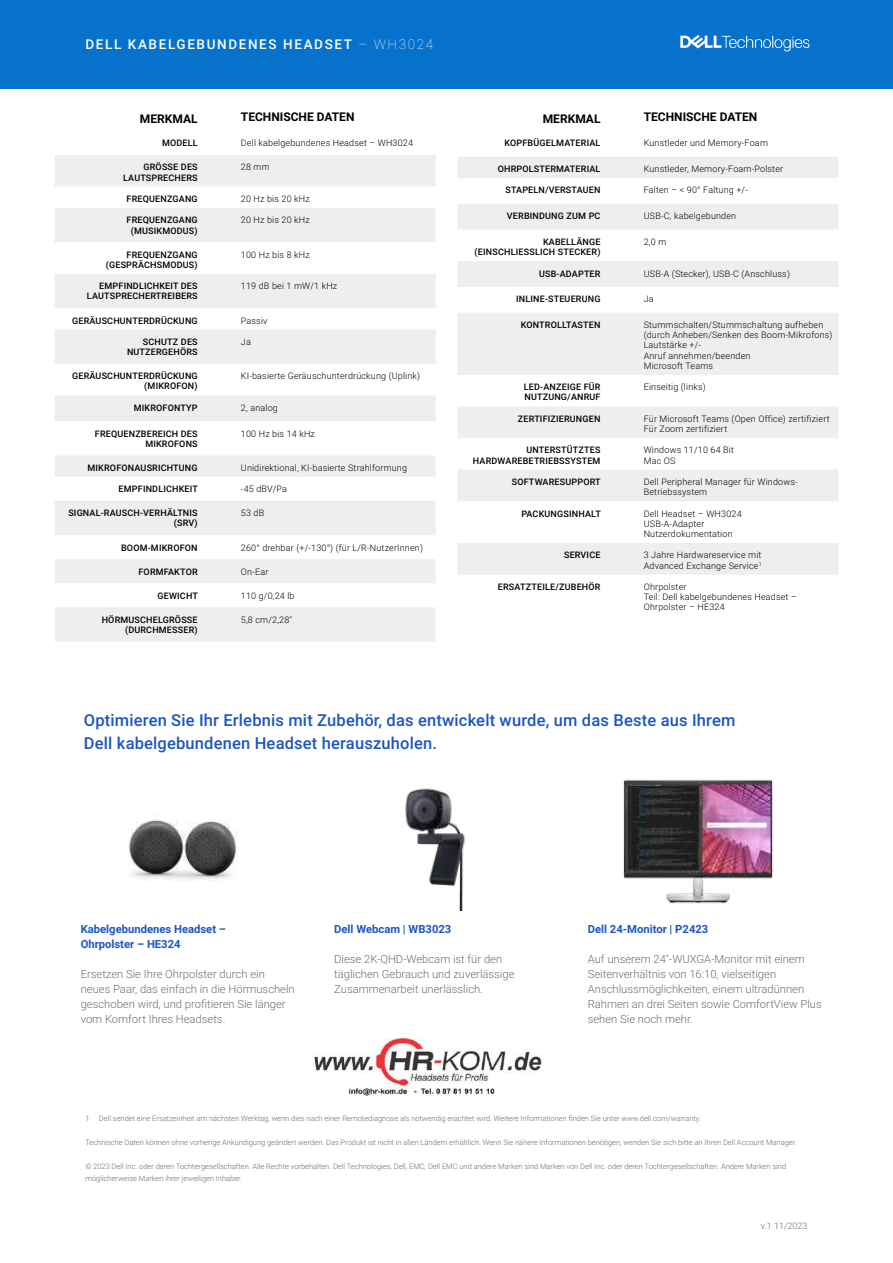
<style>
.page{position:relative;width:893px;height:1263px;background:#fff}
.page>*{position:absolute;margin:0;border:0;box-sizing:border-box;transform-origin:0 0}
.t1{font:500 16.5px/22.5px "Roboto";letter-spacing:.01em;color:#1d56c0}
.t2{font:500 13.5px "Roboto";letter-spacing:.12em;color:#fff}
.t3{font:700 12px "Roboto";color:#000}
.t4{font:300 11.25px/15px "Roboto";color:#6e6e6e}
.t5{font:700 11.25px/15px "Roboto";color:#1d56c0}
.t6{font:300 9px/10.2px "Roboto";letter-spacing:.02em;color:#000}
.t7{font:500 9px/10.2px "Roboto";letter-spacing:.02em;color:#000;text-align:right}
.t8{font:300 9px "Roboto";color:#6e6e6e}
.t9{font:300 7.5px/12px "Roboto";color:#6e6e6e}
.s1{font-weight:100}
</style>
<div class="page">
<svg style="left:55px;top:155px;width:381px;height:487px;fill:#eee"></svg>
<div style="left:0;top:0;width:893px;height:89px;background:#0672cb"></div>
<svg style="left:680px;top:35px;width:130px;height:16px"></svg>
<svg style="left:457px;top:157px;width:381px;height:418px;fill:#eee"></svg>
<img style="left:623px;top:779px;width:150px;height:125px">
<img style="left:405px;top:788px;width:60px;height:122px">
<img style="left:129px;top:820px;width:108px;height:61px">
<img style="left:314px;top:1038px;width:227px;height:57px">
<h2 class="t2" style="left:85px;top:35px;width:349px">DELL KABELGEBUNDENES HEADSET <span class="s1">– WH3024</span></h2>
<h3 class="t3" style="left:140px;top:110px;width:59px">MERKMAL</h3>
<h3 class="t3" style="left:241px;top:109px;width:115px">TECHNISCHE DATEN</h3>
<p class="t7" style="left:162px;top:138px;width:37px">MODELL</p>
<p class="t6" style="left:241px;top:138px;width:174px">Dell kabelgebundenes Headset – WH3024</p>
<p class="t7" style="left:123px;top:162px;width:76px">GRÖSSE DES<br>LAUTSPRECHERS</p>
<p class="t6" style="left:241px;top:162px;width:30px">28 mm</p>
<p class="t7" style="left:127px;top:193px;width:73px">FREQUENZGANG</p>
<p class="t6" style="left:241px;top:193px;width:70px">20 Hz bis 20 kHz</p>
<p class="t7" style="left:127px;top:215px;width:73px;text-align:center">FREQUENZGANG (MUSIKMODUS)</p>
<p class="t6" style="left:241px;top:215px;width:70px">20 Hz bis 20 kHz</p>
<p class="t7" style="left:106px;top:249px;width:93px">FREQUENZGANG (GESPRÄCHSMODUS)</p>
<p class="t6" style="left:241px;top:249px;width:70px">100 Hz bis 8 kHz</p>
<p class="t7" style="left:87px;top:281px;width:112px">EMPFINDLICHKEIT DES<br>LAUTSPRECHERTREIBERS</p>
<p class="t6" style="left:241px;top:281px;width:98px">119 dB bei 1 mW/1 kHz</p>
<p class="t7" style="left:72px;top:315px;width:127px">GERÄUSCHUNTERDRÜCKUNG</p>
<p class="t6" style="left:241px;top:315px;width:28px">Passiv</p>
<p class="t7" style="left:127px;top:336px;width:72px">SCHUTZ DES<br>NUTZERGEHÖRS</p>
<p class="t6" style="left:241px;top:336px;width:11px">Ja</p>
<p class="t7" style="left:72px;top:370px;width:127px">GERÄUSCHUNTERDRÜCKUNG (MIKROFON)</p>
<p class="t6" style="left:241px;top:370px;width:181px">KI-basierte Geräuschunterdrückung (Uplink)</p>
<p class="t7" style="left:134px;top:402px;width:65px">MIKROFONTYP</p>
<p class="t6" style="left:241px;top:402px;width:38px">2, analog</p>
<p class="t7" style="left:95px;top:428px;width:104px">FREQUENZBEREICH DES<br>MIKROFONS</p>
<p class="t6" style="left:241px;top:428px;width:76px">100 Hz bis 14 kHz</p>
<p class="t7" style="left:88px;top:462px;width:112px">MIKROFONAUSRICHTUNG</p>
<p class="t6" style="left:241px;top:462px;width:168px">Unidirektional, KI-basierte Strahlformung</p>
<p class="t7" style="left:119px;top:483px;width:81px">EMPFINDLICHKEIT</p>
<p class="t6" style="left:241px;top:483px;width:48px">-45 dBV/Pa</p>
<p class="t7" style="left:68px;top:508px;width:131px">SIGNAL-RAUSCH-VERHÄLTNIS (SRV)</p>
<p class="t6" style="left:241px;top:508px;width:25px">53 dB</p>
<p class="t7" style="left:121px;top:542px;width:78px">BOOM-MIKROFON</p>
<p class="t6" style="left:241px;top:542px;width:184px">260° drehbar (+/-130°) (für L/R-NutzerInnen)</p>
<p class="t7" style="left:138px;top:566px;width:61px">FORMFAKTOR</p>
<p class="t6" style="left:241px;top:566px;width:29px">On-Ear</p>
<p class="t7" style="left:158px;top:590px;width:42px">GEWICHT</p>
<p class="t6" style="left:241px;top:590px;width:55px">110 g/0,24 lb</p>
<p class="t7" style="left:102px;top:614px;width:97px">HÖRMUSCHELGRÖSSE (DURCHMESSER)</p>
<p class="t6" style="left:241px;top:614px;width:53px">5,8 cm/2,28"</p>
<h3 class="t3" style="left:543px;top:110px;width:59px">MERKMAL</h3>
<h3 class="t3" style="left:644px;top:109px;width:115px">TECHNISCHE DATEN</h3>
<p class="t7" style="left:504px;top:138px;width:98px">KOPFBÜGELMATERIAL</p>
<p class="t6" style="left:644px;top:138px;width:126px">Kunstleder und Memory-Foam</p>
<p class="t7" style="left:498px;top:163px;width:104px">OHRPOLSTERMATERIAL</p>
<p class="t6" style="left:644px;top:163px;width:141px">Kunstleder, Memory-Foam-Polster</p>
<p class="t7" style="left:505px;top:185px;width:97px">STAPELN/VERSTAUEN</p>
<p class="t6" style="left:644px;top:185px;width:106px">Falten – &lt; 90° Faltung +/-</p>
<p class="t7" style="left:507px;top:211px;width:95px">VERBINDUNG ZUM PC</p>
<p class="t6" style="left:644px;top:211px;width:94px">USB-C, kabelgebunden</p>
<p class="t7" style="left:475px;top:236px;width:127px">KABELLÄNGE (EINSCHLIESSLICH STECKER)</p>
<p class="t6" style="left:644px;top:236px;width:24px">2,0 m</p>
<p class="t7" style="left:539px;top:268px;width:63px">USB-ADAPTER</p>
<p class="t6" style="left:644px;top:268px;width:148px">USB-A (Stecker), USB-C (Anschluss)</p>
<p class="t7" style="left:516px;top:294px;width:86px">INLINE-STEUERUNG</p>
<p class="t6" style="left:644px;top:294px;width:11px">Ja</p>
<p class="t7" style="left:521px;top:319px;width:81px">KONTROLLTASTEN</p>
<p class="t6" style="left:644px;top:319px;width:190px">Stummschalten/Stummschaltung aufheben (durch Anheben/Senken des Boom-Mikrofons)<br>Lautstärke +/-<br>Anruf annehmen/beenden<br>Microsoft Teams</p>
<p class="t7" style="left:524px;top:382px;width:78px;text-align:left">LED-ANZEIGE FÜR<br>NUTZUNG/ANRUF</p>
<p class="t6" style="left:644px;top:382px;width:64px">Einseitig (links)</p>
<p class="t7" style="left:518px;top:413px;width:84px">ZERTIFIZIERUNGEN</p>
<p class="t6" style="left:644px;top:413px;width:187px">Für Microsoft Teams (Open Office) zertifiziert<br>Für Zoom zertifiziert</p>
<p class="t7" style="left:473px;top:445px;width:129px">UNTERSTÜTZTES<br>HARDWAREBETRIEBSSYSTEM</p>
<p class="t6" style="left:644px;top:445px;width:92px">Windows 11/10 64 Bit<br>Mac OS</p>
<p class="t7" style="left:512px;top:476px;width:91px">SOFTWARESUPPORT</p>
<p class="t6" style="left:644px;top:476px;width:156px">Dell Peripheral Manager für Windows-<br>Betriebssystem</p>
<p class="t7" style="left:521px;top:508px;width:81px">PACKUNGSINHALT</p>
<p class="t6" style="left:644px;top:508px;width:99px">Dell Headset – WH3024<br>USB-A-Adapter<br>Nutzerdokumentation</p>
<p class="t7" style="left:564px;top:550px;width:38px">SERVICE</p>
<p class="t6" style="left:644px;top:550px;width:119px">3 Jahre Hardwareservice mit<br>Advanced Exchange Service<sup>1</sup></p>
<p class="t7" style="left:498px;top:581px;width:104px">ERSATZTEILE/ZUBEHÖR</p>
<p class="t6" style="left:644px;top:581px;width:155px">Ohrpolster<br>Teil: Dell kabelgebundenes Headset –<br>Ohrpolster – HE324</p>
<h1 class="t1" style="left:84px;top:708px;width:653px">Optimieren Sie Ihr Erlebnis mit Zubehör, das entwickelt wurde, um das Beste aus Ihrem<br>Dell kabelgebundenen Headset herauszuholen.</h1>
<p class="t5" style="left:81px;top:921px;width:147px">Kabelgebundenes Headset –<br>Ohrpolster – HE324</p>
<p class="t4" style="left:81px;top:966px;width:216px">Ersetzen Sie Ihre Ohrpolster durch ein neues Paar, das einfach in die Hörmuscheln geschoben wird, und profitieren Sie länger vom Komfort Ihres Headsets.</p>
<p class="t5" style="left:334px;top:921px;width:119px">Dell Webcam | WB3023</p>
<p class="t4" style="left:334px;top:951px;width:182px">Diese 2K-QHD-Webcam ist für den täglichen Gebrauch und zuverlässige<br>Zusammenarbeit unerlässlich.</p>
<p class="t5" style="left:588px;top:921px;width:122px">Dell 24-Monitor | P2423</p>
<p class="t4" style="left:588px;top:951px;width:235px">Auf unserem 24"-WUXGA-Monitor mit einem Seitenverhältnis von 16:10, vielseitigen Anschlussmöglichkeiten, einem ultradünnen Rahmen an drei Seiten sowie ComfortView Plus sehen Sie noch mehr.</p>
<p class="t9" style="left:85px;top:1112px;width:617px">1 Dell sendet eine Ersatzeinheit am nächsten Werktag, wenn dies nach einer Remotediagnose als notwendig erachtet wird. Weitere Informationen finden Sie unter www.dell.com/warranty.</p>
<p class="t9" style="left:85px;top:1136px;width:713px">Technische Daten können ohne vorherige Ankündigung geändert werden. Das Produkt ist nicht in allen Ländern erhältlich. Wenn Sie nähere Informationen benötigen, wenden Sie sich bitte an Ihren Dell Account Manager.</p>
<p class="t9" style="left:85px;top:1160px;width:702px">© 2023 Dell Inc. oder deren Tochtergesellschaften. Alle Rechte vorbehalten. Dell Technologies, Dell, EMC, Dell EMC und andere Marken sind Marken von Dell Inc. oder deren Tochtergesellschaften. Andere Marken sind möglicherweise Marken ihrer jeweiligen Inhaber.</p>
<p class="t8" style="left:761px;top:1220px;width:48px">v.1 11/2023</p>
</div>
